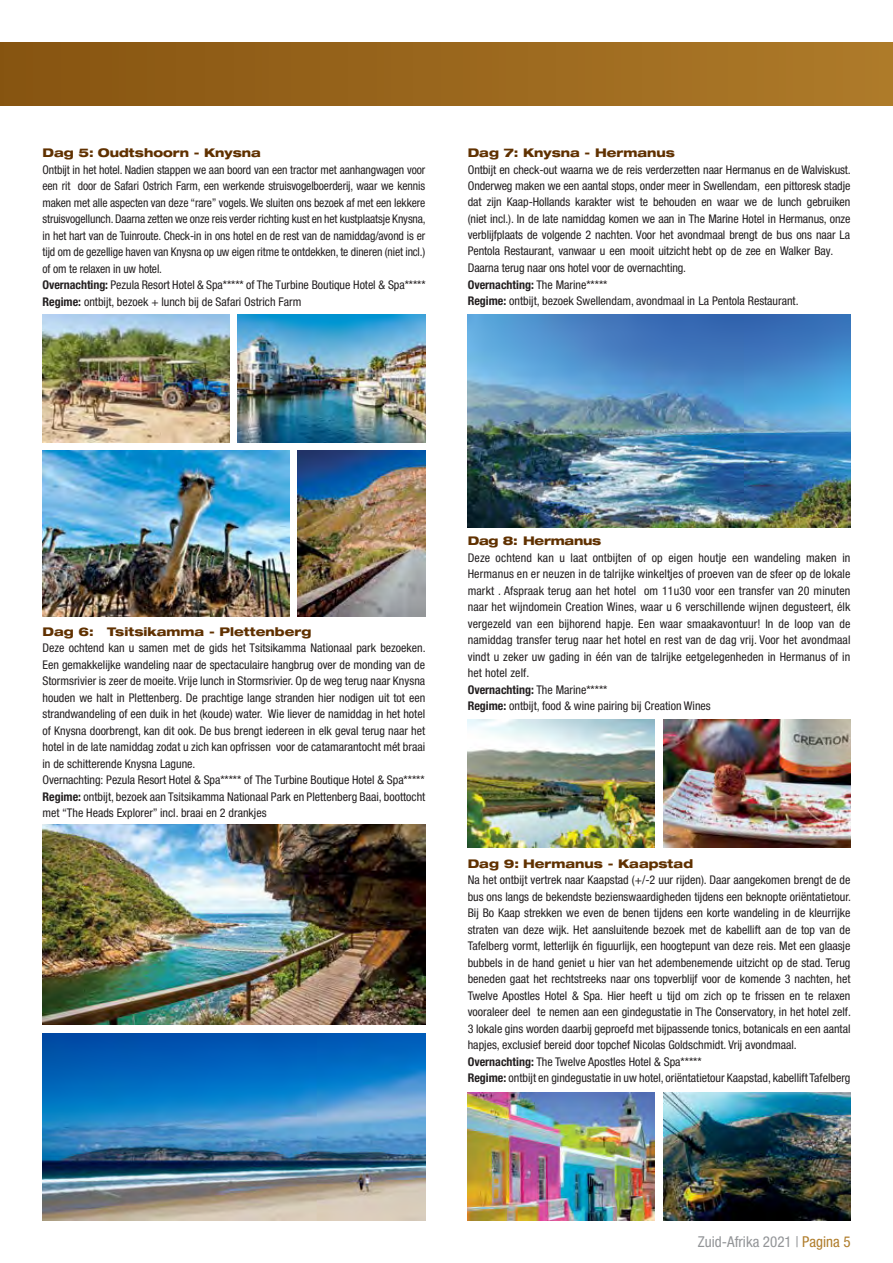
<style>
.page{position:relative;width:893px;height:1263px;background:#fff}
.page>*{position:absolute;margin:0;border:0;box-sizing:border-box;transform-origin:0 0}
.t1{font:condensed 15px "Helvetica Neue LT Std";color:#939598}
.t2{font:condensed 12px/16.5px "Helvetica Neue LT Std";color:#231f20}
.t3{font:800 expanded 12px "Helvetica Neue LT Std";color:#603100}
.t4{font:800 expanded 12px "Helvetica Neue LT Std";letter-spacing:-.02em;color:#603100}
.s1{font-weight:700}
.s2{color:#af7c2a}
</style>
<div class="page">
<img style="left:42px;top:315px;width:187px;height:127px">
<img style="left:238px;top:315px;width:187px;height:127px">
<div style="left:0;top:43px;width:893px;height:62px;background:linear-gradient(to right,#865411,#ae7a2a)"></div>
<img style="left:43px;top:451px;width:246px;height:166px">
<img style="left:43px;top:825px;width:382px;height:200px">
<img style="left:298px;top:451px;width:127px;height:166px">
<img style="left:43px;top:1033px;width:382px;height:187px">
<img style="left:468px;top:315px;width:382px;height:212px">
<img style="left:468px;top:720px;width:187px;height:127px">
<img style="left:663px;top:720px;width:187px;height:127px">
<img style="left:663px;top:1093px;width:187px;height:127px">
<img style="left:468px;top:1093px;width:187px;height:127px">
<p class="t3" style="left:43px;top:145px;width:220px">Dag 5: Oudtshoorn - Knysna</p>
<p class="t2" style="left:43px;top:161px;width:385px">Ontbijt in het hotel. Nadien stappen we aan boord van een tractor met aanhangwagen voor een rit door de Safari Ostrich Farm, een werkende struisvogelboerderij, waar we kennis maken met alle aspecten van deze “rare” vogels.We sluiten ons bezoek af met een lekkere struisvogellunch.Daarna zetten we onze reis verder richting kust en het kustplaatsje Knysna, in het hart van de Tuinroute. Check-in in ons hotel en de rest van de namiddag/avond is er tijd om de gezellige haven van Knysna op uw eigen ritme te ontdekken, te dineren (niet incl.) of om te relaxen in uw hotel.<br><span class="s1">Overnachting:</span> Pezula Resort Hotel &amp; Spa***** of The Turbine Boutique Hotel &amp; Spa*****</p>
<p class="t2" style="left:43px;top:293px;width:260px"><span class="s1">Regime:</span> ontbijt, bezoek + lunch bij de Safari Ostrich Farm</p>
<p class="t3" style="left:468px;top:145px;width:209px">Dag 7: Knysna - Hermanus</p>
<p class="t2" style="left:468px;top:161px;width:385px;text-align:justify">Ontbijt en check-out waarna we de reis verderzetten naar Hermanus en de Walviskust.<br>Onderweg maken we een aantal stops, onder meer in Swellendam, een pittoresk stadje dat zijn Kaap-Hollands karakter wist te behouden en waar we de lunch gebruiken (niet incl.). In de late namiddag komen we aan in The Marine Hotel in Hermanus, onze verblijfplaats de volgende 2 nachten. Voor het avondmaal brengt de bus ons naar La Pentola Restaurant, vanwaar u een mooit uitzicht hebt op de zee en Walker Bay.</p>
<p class="t2" style="left:468px;top:260px;width:332px">Daarna terug naar ons hotel voor de overnachting.<br><span class="s1">Overnachting:</span> The Marine*****<br><span class="s1">Regime:</span> ontbijt, bezoek Swellendam, avondmaal in La Pentola Restaurant.</p>
<p class="t3" style="left:43px;top:624px;width:270px">Dag 6: Tsitsikamma - Plettenberg</p>
<p class="t2" style="left:43px;top:640px;width:385px">Deze ochtend kan u samen met de gids het Tsitsikamma Nationaal park bezoeken.<br>Een gemakkelijke wandeling naar de spectaculaire hangbrug over de monding van de Stormsrivier is zeer de moeite. Vrije lunch in Stormsrivier. Op de weg terug naar Knysna houden we halt in Plettenberg. De prachtige lange stranden hier nodigen uit tot een strandwandeling of een duik in het (koude) water. Wie liever de namiddag in het hotel of Knysna doorbrengt, kan dit ook. De bus brengt iedereen in elk geval terug naar het hotel in de late namiddag zodat u zich kan opfrissen voor de catamarantocht mét braai in de schitterende Knysna Lagune.<br>Overnachting: Pezula Resort Hotel &amp; Spa***** of The Turbine Boutique Hotel &amp; Spa*****</p>
<p class="t2" style="left:43px;top:788px;width:384px"><span class="s1">Regime:</span> ontbijt, bezoek aan Tsitsikamma Nationaal Park en Plettenberg Baai, boottocht met “The Heads Explorer” incl. braai en 2 drankjes</p>
<p class="t4" style="left:468px;top:533px;width:135px">Dag 8: Hermanus</p>
<p class="t2" style="left:468px;top:549px;width:384px">Deze ochtend kan u laat ontbijten of op eigen houtje een wandeling maken in Hermanus en er neuzen in de talrijke winkeltjes of proeven van de sfeer op de lokale markt . Afspraak terug aan het hotel om 11u30 voor een transfer van 20 minuten naar het wijndomein Creation Wines, waar u 6 verschillende wijnen degusteert, élk vergezeld van een bijhorend hapje. Een waar smaakavontuur! In de loop van de namiddag transfer terug naar het hotel en rest van de dag vrij. Voor het avondmaal vindt u zeker uw gading in één van de talrijke eetgelegenheden in Hermanus of in het hotel zelf.<br><span class="s1">Overnachting:</span> The Marine*****<br><span class="s1">Regime:</span> ontbijt, food &amp; wine pairing bij Creation Wines</p>
<p class="t3" style="left:468px;top:855px;width:227px">Dag 9: Hermanus - Kaapstad</p>
<p class="t2" style="left:468px;top:871px;width:385px">Na het ontbijt vertrek naar Kaapstad (+/-2 uur rijden). Daar aangekomen brengt de de bus ons langs de bekendste bezienswaardigheden tijdens een beknopte oriëntatietour.<br>Bij Bo Kaap strekken we even de benen tijdens een korte wandeling in de kleurrijke straten van deze wijk. Het aansluitende bezoek met de kabellift aan de top van de Tafelberg vormt, letterlijk én figuurlijk, een hoogtepunt van deze reis. Met een glaasje bubbels in de hand geniet u hier van het adembenemende uitzicht op de stad. Terug beneden gaat het rechtstreeks naar ons topverblijf voor de komende 3 nachten, het Twelve Apostles Hotel &amp; Spa. Hier heeft u tijd om zich op te frissen en te relaxen vooraleer deel te nemen aan een gindegustatie in The Conservatory, in het hotel zelf.<br>3 lokale gins worden daarbij geproefd met bijpassende tonics, botanicals en een aantal hapjes, exclusief bereid door topchef Nicolas Goldschmidt. Vrij avondmaal.<br><span class="s1">Overnachting:</span> The Twelve Apostles Hotel &amp; Spa*****<br><span class="s1">Regime:</span> ontbijt en gindegustatie in uw hotel, oriëntatietour Kaapstad, kabellift Tafelberg</p>
<p class="t1" style="left:698px;top:1233px;width:154px">Zuid-Afrika 2021 | <span class="s2">Pagina 5</span></p>
</div>
